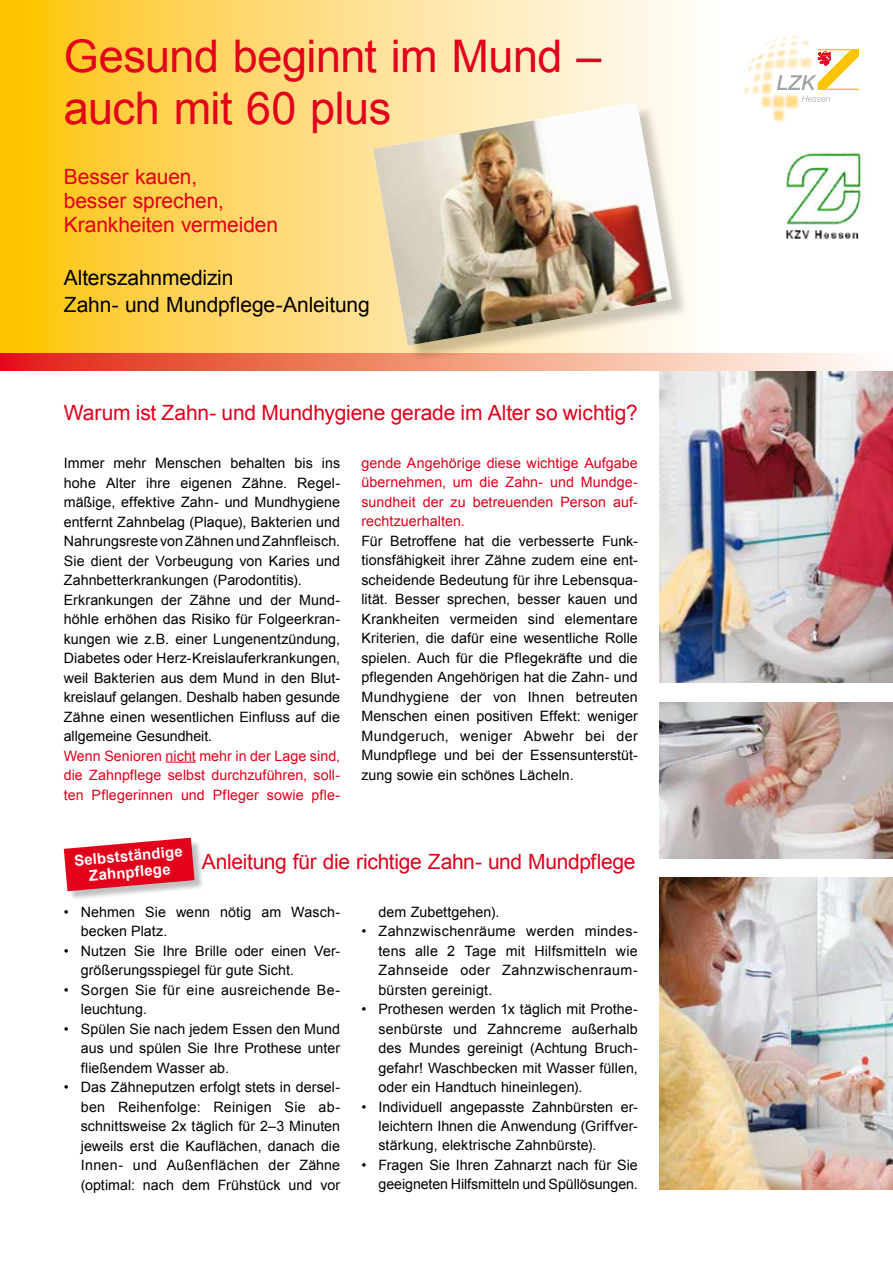
<style>
.page{position:relative;width:893px;height:1263px;background:#fff}
.page>*{position:absolute;margin:0;border:0;box-sizing:border-box;transform-origin:0 0}
.t1{font:45px/52.5px "Arial";letter-spacing:-.015em;color:#e2001a}
.t2{font:21px/24px "Arial";letter-spacing:-.005em;color:#e2001a}
.t3{font:21px/27px "Arial";letter-spacing:-.005em;color:#000}
.t4{font:700 15px/16.5px "Arial";color:#fff;text-align:center}
.t5{font:14.25px/19.5px "Arial";letter-spacing:.005em;color:#000;text-align:justify}
.t6{font:14.25px/19.5px "Arial";letter-spacing:.005em;color:#e2001a;text-align:justify}
.t7{font:14.25px/19.5px "Arial";letter-spacing:.025em;color:#000}
</style>
<div class="page">
<img style="left:659px;top:370px;width:234px;height:312px">
<svg style="left:0;top:0;width:689px;height:353px"></svg>
<svg style="left:0;top:353px;width:865px;height:17px"></svg>
<img style="left:742px;top:34px;width:86px;height:88px">
<svg style="left:802px;top:96px;width:28px;height:6px"></svg>
<svg style="left:777px;top:49px;width:82px;height:41px"></svg>
<div style="left:376px;top:105px;width:314px;height:259px;background:#000;opacity:.2"></div>
<img style="left:373px;top:102px;width:299px;height:244px">
<img style="left:659px;top:702px;width:234px;height:156px">
<img style="left:659px;top:878px;width:234px;height:312px">
<div style="left:66px;top:839px;width:139px;height:63px;background:#000;opacity:.25"></div>
<svg style="left:64px;top:838px;width:131px;height:53px"></svg>
<img style="left:785px;top:152px;width:79px;height:87px">
<hr style="left:165px;top:761px;width:31px;height:2px;background:#e2001a">
<h1 class="t1" style="left:64px;top:30px;width:539px">Gesund beginnt im Mund – auch mit 60 plus</h1>
<h2 class="t2" style="left:64px;top:165px;width:216px">Besser kauen,<br>besser sprechen,<br>Krankheiten vermeiden</h2>
<h2 class="t3" style="left:64px;top:264px;width:307px">Alterszahnmedizin<br>Zahn- und Mundpflege-Anleitung</h2>
<h2 class="t2" style="left:64px;top:401px;width:576px">Warum ist Zahn- und Mundhygiene gerade im Alter so wichtig?</h2>
<p class="t5" style="left:64px;top:453px;width:278px;text-align:left">Immer mehr Menschen behalten bis ins hohe Alter ihre eigenen Zähne. Regel&shy;mäßige, effektive Zahn- und Mundhygiene entfernt Zahnbelag (Plaque), Bakterien und Nahrungsreste von Zähnen und Zahnfleisch.<br>Sie dient der Vorbeugung von Karies und Zahnbetterkrankungen (Parodontitis).<br>Erkrankungen der Zähne und der Mund&shy;höhle erhöhen das Risiko für Folgeerkran&shy;kungen wie z.B. einer Lungenentzündung, Diabetes oder Herz-Kreislauferkrankungen, weil Bakterien aus dem Mund in den Blut&shy;kreislauf gelangen. Deshalb haben gesunde Zähne einen wesentlichen Einfluss auf die allgemeine Gesundheit.</p>
<p class="t6" style="left:64px;top:746px;width:278px">Wenn Senioren nicht mehr in der Lage sind, die Zahnpflege selbst durchzuführen, soll&shy;ten Pflegerinnen und Pfleger sowie pfle-</p>
<p class="t6" style="left:361px;top:453px;width:278px">gende Angehörige diese wichtige Aufgabe übernehmen, um die Zahn- und Mundge&shy;sundheit der zu betreuenden Person auf&shy;rechtzuerhalten.</p>
<p class="t5" style="left:361px;top:531px;width:278px">Für Betroffene hat die verbesserte Funk&shy;tionsfähigkeit ihrer Zähne zudem eine ent&shy;scheidende Bedeutung für ihre Lebensqua&shy;lität. Besser sprechen, besser kauen und Krankheiten vermeiden sind elementare Kriterien, die dafür eine wesentliche Rolle spielen. Auch für die Pflegekräfte und die pflegenden Angehörigen hat die Zahn- und Mundhygiene der von Ihnen betreuten Menschen einen positiven Effekt: weniger Mundgeruch, weniger Abwehr bei der Mundpflege und bei der Essensunterstüt&shy;zung sowie ein schönes Lächeln.</p>
<p class="t4" style="left:74px;top:853px;width:110px;rotate:-5deg">Selbstständige<br>Zahnpflege</p>
<h2 class="t2" style="left:202px;top:849px;width:435px">Anleitung für die richtige Zahn- und Mundpflege</h2>
<p class="t5" style="left:81px;top:902px;width:260px;text-indent:-17px">• Nehmen Sie wenn nötig am Wasch&shy;becken Platz.</p>
<p class="t5" style="left:81px;top:941px;width:260px;text-indent:-17px">• Nutzen Sie Ihre Brille oder einen Ver&shy;größerungsspiegel für gute Sicht.</p>
<p class="t7" style="left:81px;top:980px;width:258px;text-indent:-17px">• Sorgen Sie für eine ausreichende Be-- leuchtung.</p>
<p class="t5" style="left:81px;top:1019px;width:261px;text-indent:-17px">• Spülen Sie nach jedem Essen den Mund aus und spülen Sie Ihre Prothese unter fließendem Wasser ab.</p>
<p class="t5" style="left:81px;top:1077px;width:261px;text-indent:-17px">• Das Zähneputzen erfolgt stets in dersel&shy;ben Reihenfolge: Reinigen Sie ab&shy;schnittsweise 2x täglich für 2–3 Minuten jeweils erst die Kauflächen, danach die Innen- und Außenflächen der Zähne (optimal: nach dem Frühstück und vor</p>
<p class="t5" style="left:378px;top:902px;width:122px">dem Zubettgehen).</p>
<p class="t5" style="left:378px;top:921px;width:261px;text-indent:-17px">• Zahnzwischenräume werden mindes&shy;tens alle 2 Tage mit Hilfsmitteln wie Zahnseide oder Zahnzwischenraum&shy;bürsten gereinigt.</p>
<p class="t5" style="left:378px;top:999px;width:261px;text-indent:-17px">• Prothesen werden 1x täglich mit Prothe&shy;senbürste und Zahncreme außerhalb des Mundes gereinigt (Achtung Bruch&shy;gefahr! Waschbecken mit Wasser füllen, oder ein Handtuch hineinlegen).</p>
<p class="t5" style="left:378px;top:1097px;width:260px;text-indent:-17px">• Individuell angepasste Zahnbürsten er-- leichtern Ihnen die Anwendung (Griffver&shy;stärkung, elektrische Zahnbürste).</p>
<p class="t5" style="left:361px;top:1155px;width:278px;text-align:right">• Fragen Sie Ihren Zahnarzt nach für Sie geeigneten Hilfsmitteln und Spüllösungen.</p>
</div>
